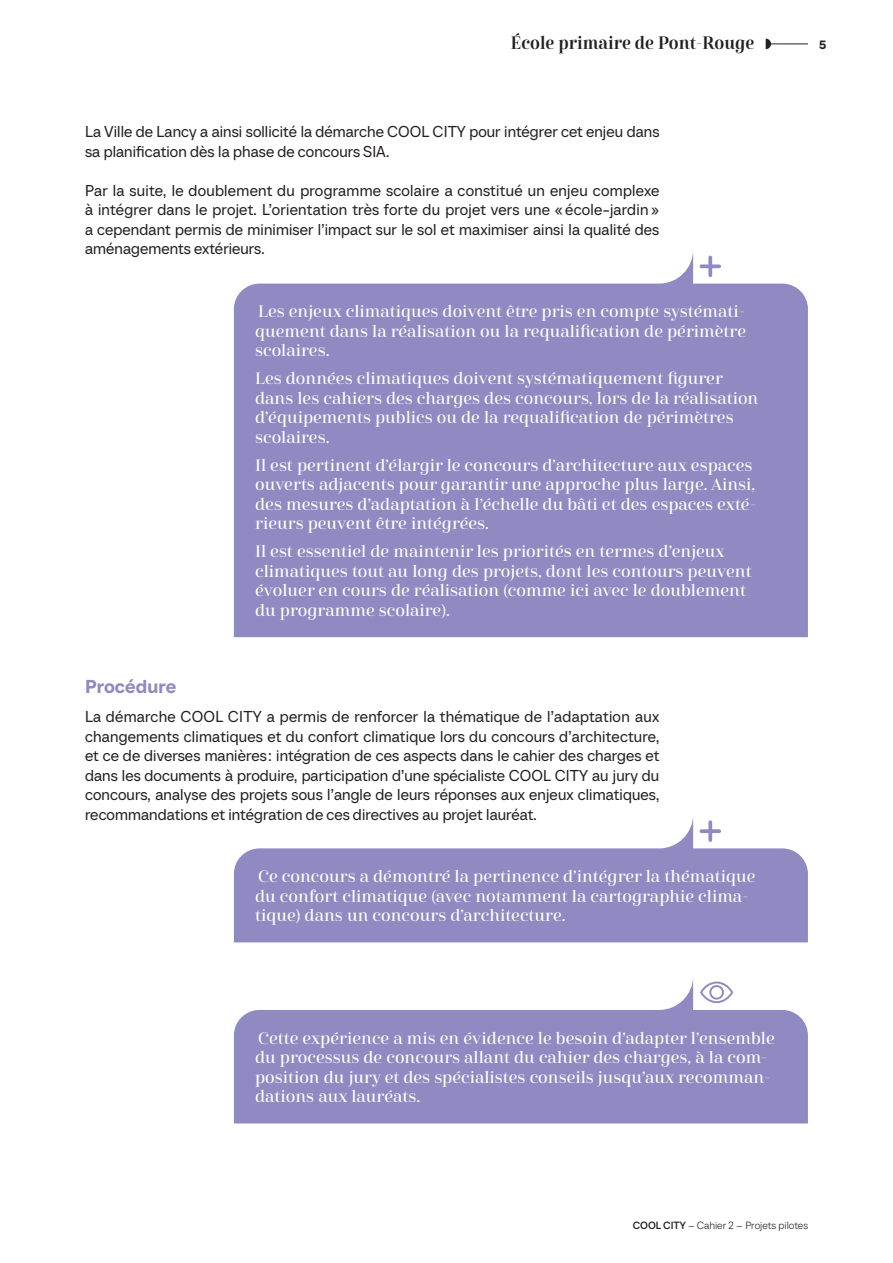
<style>
.page{position:relative;width:893px;height:1263px;background:#fff}
.page>*{position:absolute;margin:0;border:0;box-sizing:border-box;transform-origin:0 0}
.t1{font:18.75px "TT Neoris Dm Bd";letter-spacing:.005em;color:#908ac2}
.t2{font:18px "Cabrito Didone Con Dem";color:#231f20}
.t3{font:16.5px/19.5px "Cabrito Didone Nor Med";color:#fff}
.t4{font:15.75px/19.5px "TT Neoris";letter-spacing:.005em;color:#231f20;text-align:justify}
.t5{font:12px "TT Neoris Dm Bd";color:#231f20}
.t6{font:300 10.5px "TT Neoris";color:#231f20}
.s1{font-weight:500}
</style>
<div class="page">
<svg style="left:659px;top:254px;width:34px;height:30px"></svg>
<div style="left:234px;top:284px;width:574px;height:353px;background:#908ac2"></div>
<svg style="left:708px;top:257px;width:4px;height:18px"></svg>
<svg style="left:701px;top:264px;width:18px;height:4px"></svg>
<svg style="left:664px;top:818px;width:29px;height:30px"></svg>
<div style="left:234px;top:848px;width:574px;height:94px;background:#908ac2"></div>
<svg style="left:708px;top:822px;width:4px;height:18px"></svg>
<svg style="left:701px;top:829px;width:18px;height:4px"></svg>
<svg style="left:700px;top:981px;width:34px;height:23px"></svg>
<svg style="left:660px;top:980px;width:33px;height:30px"></svg>
<div style="left:234px;top:1010px;width:574px;height:113px;background:#908ac2"></div>
<svg style="left:766px;top:39px;width:5px;height:10px"></svg>
<hr style="left:766px;top:44px;width:42px;height:1px;background:#231f20">
<p class="t2" style="left:511px;top:32px;width:245px">École primaire de Pont-Rouge</p>
<p class="t4" style="left:85px;top:122px;width:576px">La Ville de Lancy a ainsi sollicité la démarche COOL CITY pour intégrer cet enjeu dans sa planification dès la phase de concours SIA.</p>
<p class="t4" style="left:85px;top:180px;width:576px">Par la suite, le doublement du programme scolaire a constitué un enjeu complexe à intégrer dans le projet. L’orientation très forte du projet vers une « école-jardin » a cependant permis de minimiser l’impact sur le sol et maximiser ainsi la qualité des aménagements extérieurs.</p>
<p class="t3" style="left:255px;top:302px;width:492px;text-align:justify">Les enjeux climatiques doivent être pris en compte systémati&shy;quement dans la réalisation ou la requalification de périmètre scolaires.</p>
<p class="t3" style="left:255px;top:369px;width:505px">Les données climatiques doivent systématiquement figurer dans les cahiers des charges des concours, lors de la réalisation d’équipements publics ou de la requalification de périmètres scolaires.</p>
<p class="t3" style="left:255px;top:456px;width:503px">Il est pertinent d’élargir le concours d’architecture aux espaces ouverts adjacents pour garantir une approche plus large. Ainsi, des mesures d’adaptation à l’échelle du bâti et des espaces exté&shy;rieurs peuvent être intégrées.</p>
<p class="t3" style="left:255px;top:542px;width:498px">Il est essentiel de maintenir les priorités en termes d’enjeux climatiques tout au long des projets, dont les contours peuvent évoluer en cours de réalisation (comme ici avec le doublement du programme scolaire).</p>
<p class="t1" style="left:85px;top:674px;width:93px">Procédure</p>
<p class="t4" style="left:85px;top:707px;width:576px">La démarche COOL CITY a permis de renforcer la thématique de l’adaptation aux changements climatiques et du confort climatique lors du concours d’architecture, et ce de diverses manières : intégration de ces aspects dans le cahier des charges et dans les documents à produire, participation d’une spécialiste COOL CITY au jury du concours, analyse des projets sous l’angle de leurs réponses aux enjeux climatiques, recommandations et intégration de ces directives au projet lauréat.</p>
<p class="t3" style="left:255px;top:867px;width:502px">Ce concours a démontré la pertinence d’intégrer la thématique du confort climatique (avec notamment la cartographie clima&shy;tique) dans un concours d’architecture.</p>
<p class="t3" style="left:255px;top:1028px;width:521px">Cette expérience a mis en évidence le besoin d’adapter l’ensemble du processus de concours allant du cahier des charges, à la com&shy;position du jury et des spécialistes conseils jusqu’aux recomman&shy;dations aux lauréats.</p>
<p class="t5" style="left:819px;top:37px;width:9px">5</p>
<p class="t6" style="left:633px;top:1219px;width:177px"><span class="s1">COOL CITY</span> – Cahier 2 – Projets pilotes</p>
</div>
